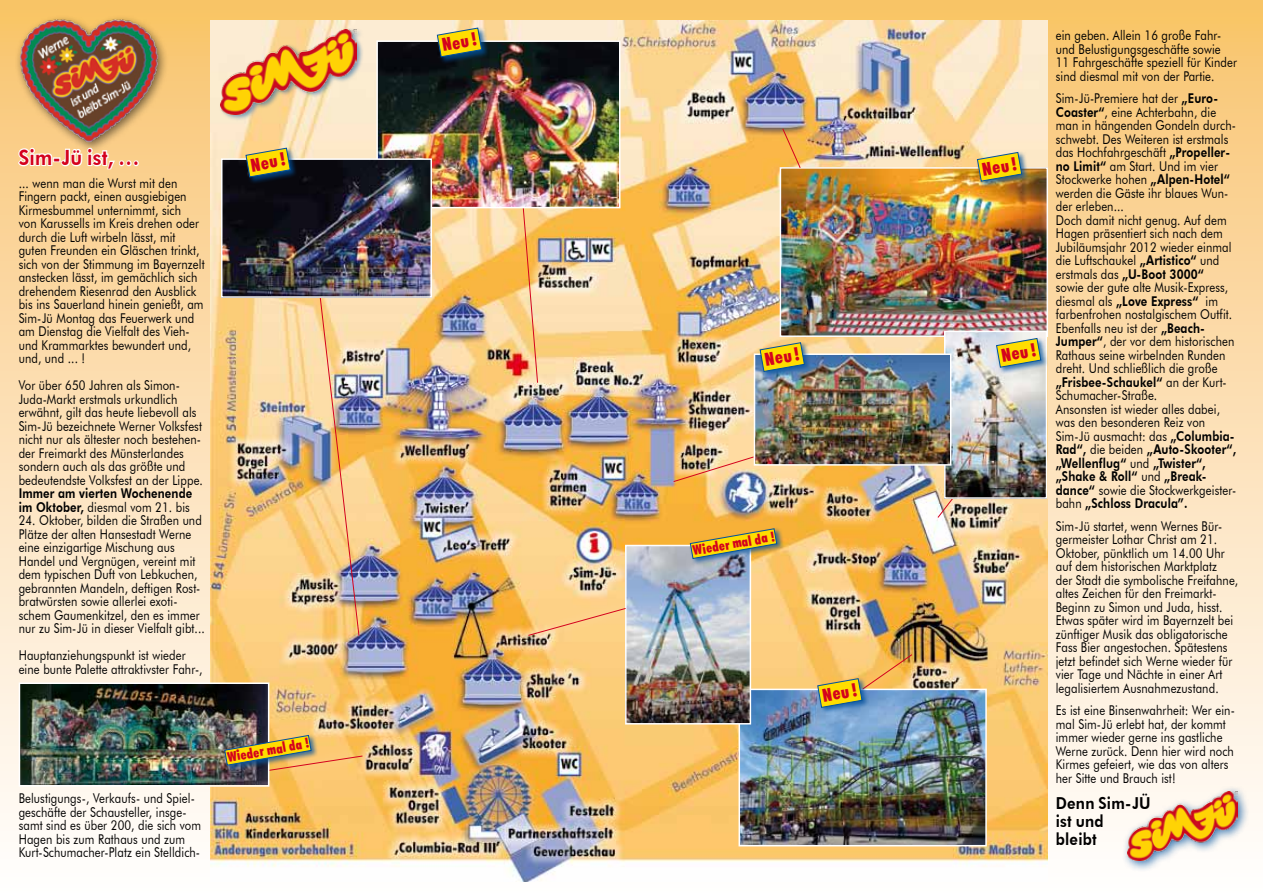
<style>
.page{position:relative;width:1263px;height:893px;background:#fff}
.page>*{position:absolute;margin:0;border:0;box-sizing:border-box;transform-origin:0 0}
.t1{font:800 21px "Futura BT";letter-spacing:.015em;color:#d4021d;scale:.9 1}
.t2{font:900 condensed 18px "Futura BT";color:#d4021d;scale:.9 1}
.t3{font:800 16.5px/18px "Futura BT";letter-spacing:.015em;color:#000;scale:.9 1}
.t4{font:13.5px/13.5px "Futura BT";letter-spacing:.01em;color:#000;scale:.84 1}
.t5{font:800 13.5px/13.5px "Futura BT";letter-spacing:.01em;color:#000;scale:.84 1}
.t6{font:900 condensed 13.5px "Futura BT";color:#d4021d;scale:.9 1}
.s1{font-weight:400}
.s2{font-weight:800}
</style>
<div class="page">
<div style="left:0;top:0;width:1263px;height:893px;background:linear-gradient(to bottom,#f9c46f,#fff)"></div>
<img style="left:210px;top:20px;width:837px;height:861px">
<svg style="left:518px;top:208px;width:20px;height:175px;background:#f6bb74"></svg>
<svg style="left:937px;top:492px;width:20px;height:26px"></svg>
<div style="left:1121px;top:785px;width:128px;height:87px;background:#00519e;opacity:.75"></div>
<img style="left:1127px;top:791px;width:111px;height:69px">
<div style="left:15px;top:15px;width:153px;height:139px;background:#000;opacity:.53"></div>
<img style="left:19px;top:13px;width:143px;height:132px">
<img style="left:741px;top:692px;width:243px;height:151px">
<div style="left:738px;top:689px;width:249px;height:157px;border:2px solid #fff"></div>
<img style="left:673px;top:456px;width:81px;height:26px">
<img style="left:318px;top:298px;width:42px;height:338px">
<img style="left:783px;top:170px;width:262px;height:164px">
<div style="left:780px;top:167px;width:268px;height:170px;border:2px solid #fff"></div>
<svg style="left:782px;top:128px;width:19px;height:41px"></svg>
<img style="left:379px;top:43px;width:238px;height:162px">
<div style="left:376px;top:40px;width:244px;height:168px;border:2px solid #fff"></div>
<div style="left:229px;top:746px;width:141px;height:38px;background:#fff;opacity:.75"></div>
<img style="left:22px;top:685px;width:244px;height:99px">
<div style="left:19px;top:682px;width:250px;height:105px;border:2px solid #fff"></div>
<img style="left:947px;top:334px;width:97px;height:162px">
<div style="left:944px;top:331px;width:103px;height:168px;border:2px solid #fff"></div>
<div style="left:223px;top:734px;width:96px;height:39px;background:#00519e;opacity:.75"></div>
<img style="left:224px;top:735px;width:139px;height:41px">
<div style="left:854px;top:646px;width:66px;height:52px;background:#fff;opacity:.75"></div>
<svg style="left:17px;top:146px;width:124px;height:25px"></svg>
<img style="left:628px;top:548px;width:120px;height:173px">
<div style="left:625px;top:545px;width:126px;height:179px;border:2px solid #fff"></div>
<div style="left:520px;top:599px;width:114px;height:45px;background:#fff;opacity:.75"></div>
<svg style="left:527px;top:607px;width:99px;height:29px;background:#fac983"></svg>
<div style="left:689px;top:527px;width:95px;height:39px;background:#00519e;opacity:.75"></div>
<svg style="left:689px;top:528px;width:88px;height:31px;background:#d0b639"></svg>
<div style="left:816px;top:677px;width:54px;height:38px;background:#00519e;opacity:.75"></div>
<svg style="left:817px;top:654px;width:96px;height:54px;background:#d1b76b"></svg>
<img style="left:224px;top:161px;width:205px;height:134px">
<div style="left:221px;top:158px;width:211px;height:140px;border:2px solid #fff"></div>
<div style="left:244px;top:147px;width:54px;height:37px;background:#00519e;opacity:.75"></div>
<svg style="left:245px;top:147px;width:46px;height:31px"></svg>
<div style="left:219px;top:28px;width:145px;height:93px;background:#00519e;opacity:.52"></div>
<img style="left:221px;top:29px;width:135px;height:85px">
<div style="left:995px;top:337px;width:53px;height:38px;background:#00519e;opacity:.75"></div>
<svg style="left:996px;top:338px;width:46px;height:30px"></svg>
<div style="left:976px;top:151px;width:53px;height:38px;background:#00519e;opacity:.75"></div>
<svg style="left:976px;top:152px;width:46px;height:30px"></svg>
<div style="left:436px;top:26px;width:53px;height:38px;background:#00519e;opacity:.75"></div>
<svg style="left:436px;top:27px;width:46px;height:31px"></svg>
<img style="left:757px;top:356px;width:191px;height:107px">
<div style="left:754px;top:353px;width:197px;height:113px;border:2px solid #fff"></div>
<div style="left:758px;top:341px;width:54px;height:38px;background:#00519e;opacity:.75"></div>
<svg style="left:759px;top:342px;width:46px;height:30px"></svg>
<h1 class="t1" style="left:19px;top:145px;width:135px">Sim-Jü ist, ...</h1>
<p class="t4" style="left:19px;top:176px;width:223px">... wenn man die Wurst mit den<br>Fingern packt, einen ausgiebigen<br>Kirmesbummel unternimmt, sich<br>von Karussells im Kreis drehen oder durch die Luft wirbeln lässt, mit guten Freunden ein Gläschen trinkt, sich von der Stimmung im Bayernzelt anstecken lässt, im gemächlich sich drehendem Riesenrad den Ausblick bis ins Sauerland hinein genießt, am<br>Sim-Jü Montag das Feuerwerk und am Dienstag die Vielfalt des Vieh&shy;und Krammarktes bewundert und, und, und ... !</p>
<p class="t4" style="left:19px;top:378px;width:221px">Vor über 650 Jahren als Simon-Juda-Markt erstmals urkundlich erwähnt, gilt das heute liebevoll als Sim-Jü bezeichnete Werner Volksfest nicht nur als ältester noch bestehen&shy;der Freimarkt des Münsterlandes sondern auch als das größte und bedeutendste Volksfest an der Lippe.</p>
<p class="t5" style="left:19px;top:486px;width:208px">Immer am vierten Wochenende im Oktober, <span class="s1">diesmal vom 21. bis</span></p>
<p class="t4" style="left:19px;top:513px;width:223px">24. Oktober, bilden die Straßen und Plätze der alten Hansestadt Werne eine einzigartige Mischung aus Handel und Vergnügen, vereint mit dem typischen Duft von Lebkuchen, gebrannten Mandeln, deftigen Rost&shy;bratwürsten sowie allerlei exoti&shy;schem Gaumenkitzel, den es immer nur zu Sim-Jü in dieser Vielfalt gibt...</p>
<p class="t4" style="left:19px;top:648px;width:220px">Hauptanziehungspunkt ist wieder eine bunte Palette attraktivster Fahr-,</p>
<h2 class="t2" style="left:249px;top:154px;width:40px;rotate:-10deg">Neu !</h2>
<p class="t4" style="left:19px;top:792px;width:219px">Belustigungs-, Verkaufs- und Spiel&shy;geschäfte der Schausteller, insge&shy;samt sind es über 200, die sich vom Hagen bis zum Rathaus und zum Kurt-Schumacher-Platz ein Stelldich-</p>
<p class="t6" style="left:226px;top:749px;width:93px;rotate:-10deg">Wieder mal da !</p>
<h2 class="t2" style="left:440px;top:34px;width:40px;rotate:-10deg">Neu !</h2>
<h2 class="t2" style="left:763px;top:349px;width:40px;rotate:-10deg">Neu !</h2>
<p class="t6" style="left:692px;top:543px;width:93px;rotate:-10deg">Wieder mal da !</p>
<h2 class="t2" style="left:821px;top:685px;width:40px;rotate:-10deg">Neu !</h2>
<h2 class="t2" style="left:980px;top:159px;width:40px;rotate:-10deg">Neu !</h2>
<h2 class="t2" style="left:1000px;top:345px;width:40px;rotate:-10deg">Neu !</h2>
<p class="t4" style="left:1056px;top:28px;width:217px">ein geben. Allein 16 große Fahr&shy;und Belustigungsgeschäfte sowie 11 Fahrgeschäfte speziell für Kinder sind diesmal mit von der Partie.</p>
<p class="t4" style="left:1056px;top:91px;width:216px">Sim-Jü-Premiere hat der <span class="s2">„Euro-<br>Coaster“</span>, eine Achterbahn, die man in hängenden Gondeln durch&shy;schwebt. Des Weiteren ist erstmals das Hochfahrgeschäft <span class="s2">„Propeller&shy;no Limit“</span> am Start. Und im vier<br>Stockwerke hohen <span class="s2">„Alpen-Hotel“ </span>werden die Gäste ihr blaues Wun&shy;der erleben...<br>Doch damit nicht genug. Auf dem<br>Hagen präsentiert sich nach dem<br>Jubiläumsjahr 2012 wieder einmal die Luftschaukel <span class="s2">„Artistico“</span> und erstmals das <span class="s2">„U-Boot 3000“<br></span>sowie der gute alte Musik-Express, diesmal als <span class="s2">„Love Express“</span> im farbenfrohen nostalgischem Outfit.<br>Ebenfalls neu ist der <span class="s2">„Beach-<br>Jumper“</span>, der vor dem historischen<br>Rathaus seine wirbelnden Runden dreht. Und schließlich die große <span class="s2">„Frisbee-Schaukel“</span> an der Kurt-<br>Schumacher-Straße.<br>Ansonsten ist wieder alles dabei, was den besonderen Reiz von<br>Sim-Jü ausmacht: das <span class="s2">„Columbia-<br>Rad“,</span> die beiden <span class="s2">„Auto-Skooter“, „Wellenflug“</span> und <span class="s2">„Twister“, „Shake &amp; Roll“</span> und <span class="s2">„Break&shy;dance“</span> sowie die Stockwerkgeister&shy;bahn <span class="s2">„Schloss Dracula”.</span></p>
<p class="t4" style="left:1056px;top:519px;width:219px">Sim-Jü startet, wenn Wernes Bür&shy;germeister Lothar Christ am 21.<br>Oktober, pünktlich um 14.00 Uhr auf dem historischen Marktplatz<br>der Stadt die symbolische Freifahne, altes Zeichen für den Freimarkt-Beginn zu Simon und Juda, hisst.<br>Etwas später wird im Bayernzelt bei zünftiger Musik das obligatorische Fass Bier angestochen. Spätestens jetzt befindet sich Werne wieder für vier Tage und Nächte in einer Art legalisiertem Ausnahmezustand.</p>
<p class="t4" style="left:1056px;top:703px;width:215px">Es ist eine Binsenwahrheit: Wer ein&shy;mal Sim-Jü erlebt hat, der kommt immer wieder gerne ins gastliche<br>Werne zurück. Denn hier wird noch<br>Kirmes gefeiert, wie das von alters her Sitte und Brauch ist!</p>
<p class="t3" style="left:1056px;top:794px;width:107px">Denn Sim-JÜ ist und<br>bleibt</p>
</div>
